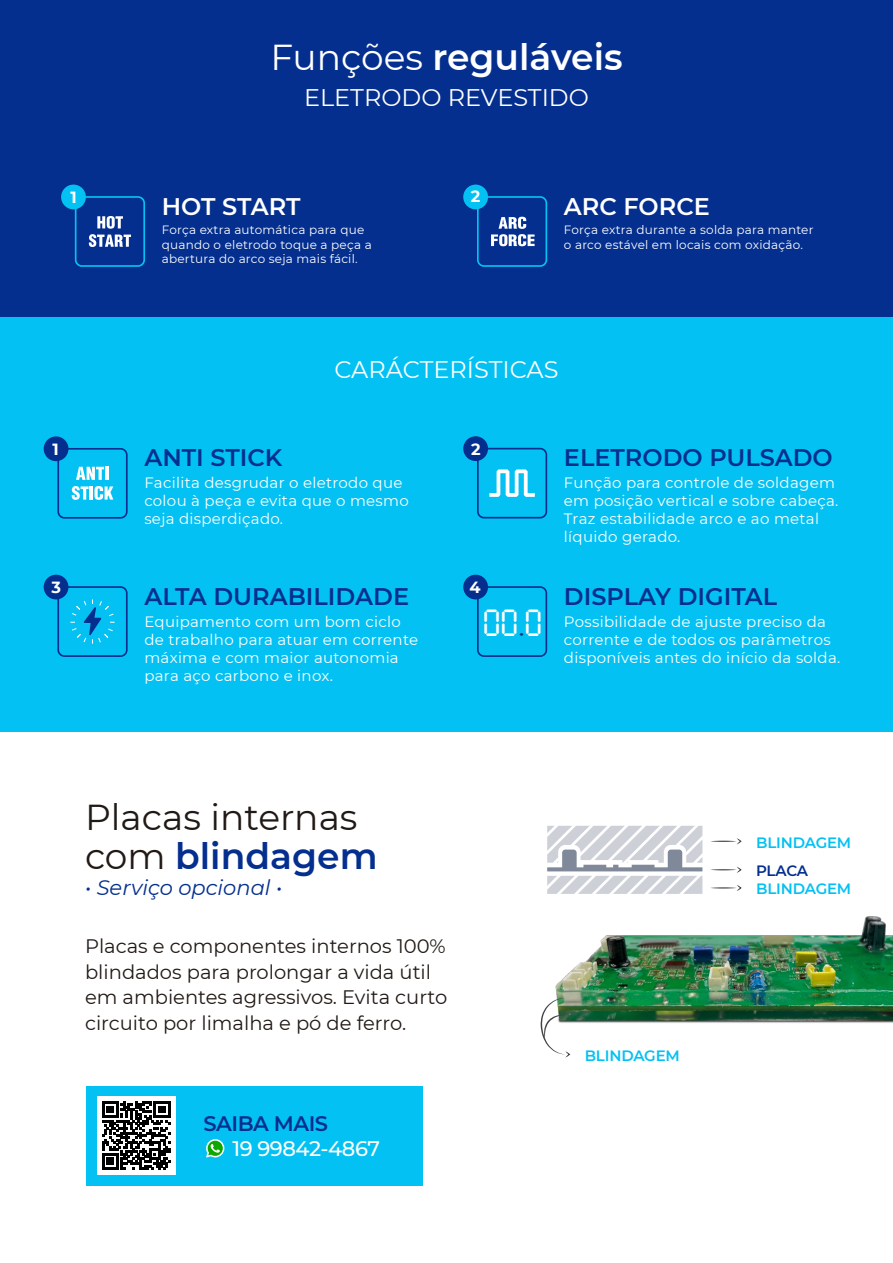
<style>
.page{position:relative;width:893px;height:1263px;background:#fff}
.page>*{position:absolute;margin:0;border:0;box-sizing:border-box;transform-origin:0 0}
.t1{font:44.7px "digitaldisplaytfb";color:#fff}
.t2{font:36px/39px "Montserrat";color:#211915}
.t3{font:600 36px "Montserrat";color:#fff}
.t4{font:600 24px "Montserrat";color:#042f8e}
.t5{font:24px "Montserrat";color:#fff}
.t6{font:600 24px "Montserrat";color:#fff}
.t7{font:italic 21px "Montserrat";color:#042f8e}
.t8{font:500 21px "Montserrat";letter-spacing:-.02em;color:#fff}
.t9{font:600 21px "Montserrat";letter-spacing:-.02em;color:#042f8e}
.t10{font:19.5px/25.5px "Montserrat";color:#211915}
.t11{font:700 16.2px "Montserrat";color:#fff}
.t12{font:15px/18px "Montserrat";letter-spacing:.02em;color:#fff}
.t13{font:600 15px "Montserrat";letter-spacing:-.01em;color:#04c1f3}
.t14{font:600 15px "Montserrat";letter-spacing:-.02em;color:#042f8e}
.t15{font:12px/14.4px "Montserrat";letter-spacing:.02em;color:#fff}
.s1{font-weight:400}
.s2{color:#00387f}
.s3{font-weight:600;color:#042f8e}
</style>
<div class="page">
<div style="left:0;top:0;width:893px;height:408px;background:#042f8e"></div>
<div style="left:75px;top:196px;width:70px;height:71px;border:2px solid #04c1f3;border-radius:6px"></div>
<div style="left:61px;top:185px;width:25px;height:24px;background:#04c1f3;border-radius:50%"></div>
<svg style="left:89px;top:216px;width:42px;height:31px"></svg>
<div style="left:477px;top:196px;width:70px;height:71px;border:2px solid #04c1f3;border-radius:6px"></div>
<div style="left:463px;top:185px;width:25px;height:24px;background:#04c1f3;border-radius:50%"></div>
<svg style="left:491px;top:217px;width:44px;height:29px"></svg>
<div style="left:0;top:317px;width:893px;height:416px;background:#04c1f3"></div>
<div style="left:57px;top:448px;width:71px;height:71px;border:2px solid #042f8e;border-radius:6px"></div>
<div style="left:44px;top:436px;width:24px;height:25px;background:#042f8e;border-radius:50%"></div>
<svg style="left:76px;top:467px;width:28px;height:13px"></svg>
<hr style="left:105px;top:467px;width:4px;height:13px;background:#fff">
<svg style="left:72px;top:486px;width:17px;height:14px"></svg>
<hr style="left:90px;top:486px;width:3px;height:14px;background:#fff">
<svg style="left:95px;top:486px;width:18px;height:14px"></svg>
<div style="left:477px;top:586px;width:70px;height:71px;border:2px solid #042f8e;border-radius:6px"></div>
<div style="left:463px;top:575px;width:25px;height:24px;background:#042f8e;border-radius:50%"></div>
<div style="left:477px;top:448px;width:70px;height:70px;border:2px solid #042f8e;border-radius:6px"></div>
<div style="left:463px;top:436px;width:25px;height:25px;background:#042f8e;border-radius:50%"></div>
<svg style="left:489px;top:469px;width:46px;height:28px"></svg>
<div style="left:57px;top:586px;width:71px;height:71px;border:2px solid #042f8e;border-radius:6px"></div>
<div style="left:44px;top:575px;width:24px;height:24px;background:#042f8e;border-radius:50%"></div>
<svg style="left:70px;top:599px;width:45px;height:45px"></svg>
<div style="left:0;top:732px;width:893px;height:531px;background:#fff"></div>
<div style="left:86px;top:1086px;width:336px;height:99px;background:#04c1f3"></div>
<svg style="left:206px;top:1139px;width:18px;height:18px"></svg>
<div style="left:97px;top:1096px;width:78px;height:79px;background:#fff"></div>
<svg style="left:102px;top:1101px;width:68px;height:68px"></svg>
<img style="left:555px;top:916px;width:338px;height:107px">
<svg style="left:540px;top:998px;width:30px;height:59px"></svg>
<svg style="left:547px;top:826px;width:155px;height:68px"></svg>
<svg style="left:710px;top:838px;width:32px;height:6px"></svg>
<svg style="left:710px;top:885px;width:32px;height:6px"></svg>
<svg style="left:710px;top:867px;width:32px;height:6px"></svg>
<h2 class="t3" style="left:270px;top:32px;width:354px"><span class="s1">Funções</span> reguláveis</h2>
<h3 class="t5" style="left:304px;top:81px;width:286px">ELETRODO REVESTIDO</h3>
<p class="t11" style="left:70px;top:186px;width:8px">1</p>
<h3 class="t6" style="left:162px;top:189px;width:140px">HOT START</h3>
<p class="t15" style="left:162px;top:222px;width:211px">Força extra automática para que quando o eletrodo toque a peça a abertura do arco seja mais fácil.</p>
<p class="t11" style="left:471px;top:185px;width:11px">2</p>
<h3 class="t6" style="left:564px;top:189px;width:147px">ARC FORCE</h3>
<p class="t15" style="left:564px;top:222px;width:251px">Força extra durante a solda para manter o arco estável em locais com oxidação.</p>
<h3 class="t5" style="left:334px;top:353px;width:226px">CARÁCTERÍSTICAS</h3>
<p class="t11" style="left:53px;top:438px;width:8px">1</p>
<h3 class="t4" style="left:144px;top:441px;width:140px">ANTI STICK</h3>
<p class="t12" style="left:144px;top:473px;width:266px">Facilita desgrudar o eletrodo que colou à peça e evita que o mesmo seja disperdiçado.</p>
<p class="t11" style="left:51px;top:576px;width:11px">3</p>
<h3 class="t4" style="left:144px;top:579px;width:266px">ALTA DURABILIDADE</h3>
<p class="t12" style="left:144px;top:612px;width:275px">Equipamento com um bom ciclo de trabalho para atuar em corrente máxima e com maior autonomia para aço carbono e inox.</p>
<p class="t11" style="left:471px;top:437px;width:11px">2</p>
<p class="t11" style="left:469px;top:576px;width:13px">4</p>
<h1 class="t1" style="left:484px;top:597px;width:60px">00<span class="s2">.</span>0</h1>
<h3 class="t4" style="left:564px;top:441px;width:270px">ELETRODO PULSADO</h3>
<p class="t12" style="left:564px;top:473px;width:276px">Função para controle de soldagem em posição vertical e sobre cabeça.<br>Traz estabilidade arco e ao metal líquido gerado.</p>
<h3 class="t4" style="left:564px;top:579px;width:215px">DISPLAY DIGITAL</h3>
<p class="t12" style="left:564px;top:612px;width:278px">Possibilidade de ajuste preciso da corrente e de todos os parâmetros disponíveis antes do início da solda.</p>
<h2 class="t2" style="left:85px;top:797px;width:294px">Placas internas com <span class="s3">blindagem</span></h2>
<h3 class="t7" style="left:85px;top:873px;width:199px">• Serviço opcional •</h3>
<h3 class="t10" style="left:85px;top:933px;width:364px">Placas e componentes internos 100% blindados para prolongar a vida útil em ambientes agressivos. Evita curto circuito por limalha e pó de ferro.</h3>
<h3 class="t9" style="left:203px;top:1108px;width:126px">SAIBA MAIS</h3>
<h3 class="t8" style="left:232px;top:1134px;width:149px">19 99842-4867</h3>
<p class="t13" style="left:585px;top:1045px;width:97px">BLINDAGEM</p>
<p class="t13" style="left:756px;top:832px;width:97px">BLINDAGEM</p>
<p class="t13" style="left:756px;top:878px;width:97px">BLINDAGEM</p>
<p class="t14" style="left:756px;top:860px;width:54px">PLACA</p>
</div>
